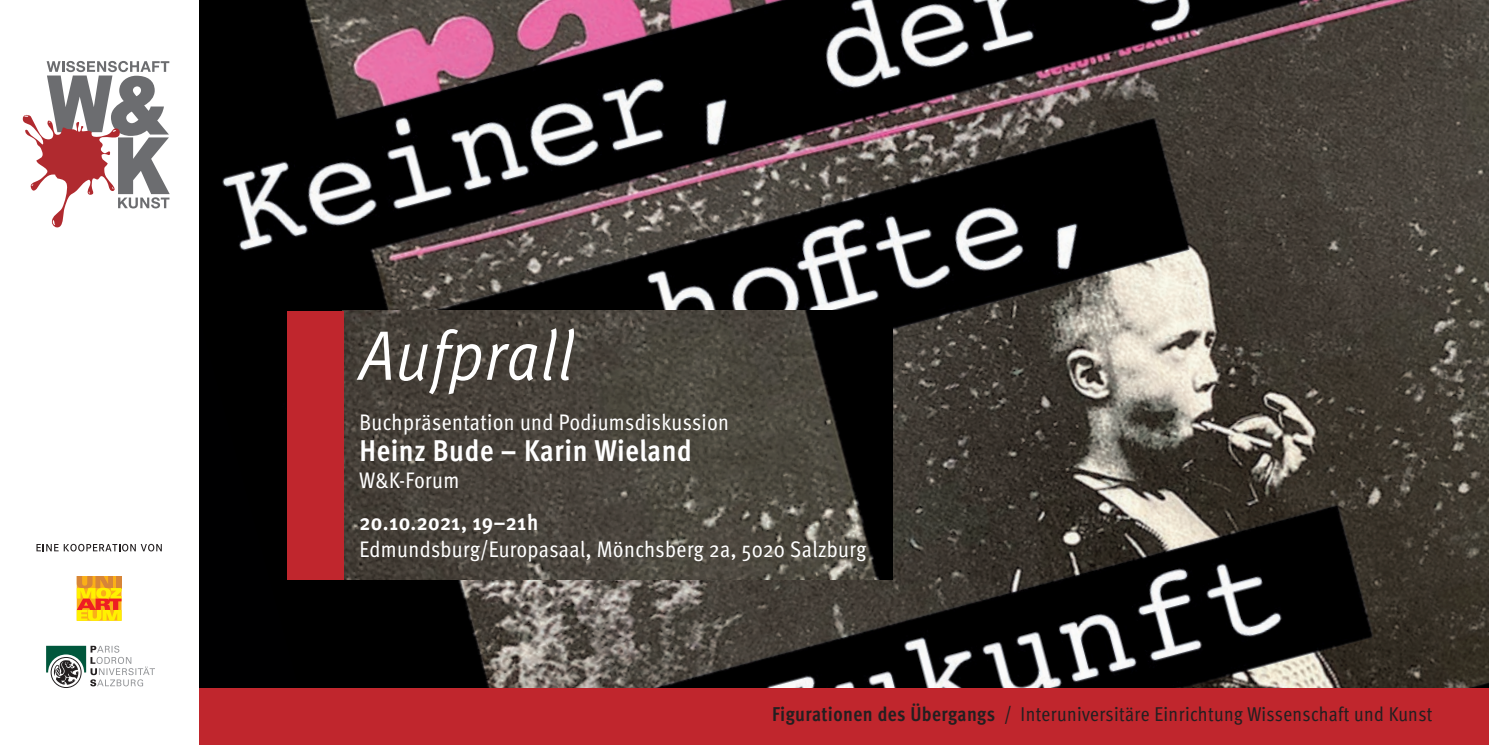
<style>
.page{position:relative;width:1489px;height:745px;background:#fff}
.page>*{position:absolute;margin:0;border:0;box-sizing:border-box;transform-origin:0 0}
.t1{font:italic condensed 70px "Meta OT";letter-spacing:.02em;color:#fff}
.t2{font:700 condensed 30px "Meta OT";letter-spacing:.02em;color:#fff}
.t3{font:condensed 22.5px "Meta OT";letter-spacing:.015em;color:#fff}
.t4{font:700 condensed 22.5px "Meta OT";letter-spacing:.015em;color:#fff}
.t5{font:condensed 20px "Meta OT";letter-spacing:.015em;color:#231f20}
.s1{font-weight:700}
</style>
<div class="page">
<img style="left:199px;top:0;width:1289px;height:687px">
<div style="left:0;top:687px;width:1488px;height:57px;background:#c0262d"></div>
<img style="left:344px;top:310px;width:548px;height:269px">
<div style="left:287px;top:310px;width:57px;height:269px;background:#c0262d"></div>
<div style="left:0;top:0;width:198px;height:744px;background:#fff"></div>
<svg style="left:22px;top:61px;width:148px;height:167px"></svg>
<svg style="left:77px;top:576px;width:44px;height:44px;background:#f2a417"></svg>
<svg style="left:36px;top:543px;width:126px;height:8px"></svg>
<div style="left:51px;top:656px;width:30px;height:31px;border:1px solid #231f20;border-radius:50%"></div>
<svg style="left:46px;top:645px;width:109px;height:41px"></svg>
<h1 class="t1" style="left:359px;top:311px;width:215px">Aufprall</h1>
<p class="t3" style="left:359px;top:407px;width:371px">Buchpräsentation und Podiumsdiskussion</p>
<h2 class="t2" style="left:359px;top:431px;width:334px">Heinz Bude – Karin Wieland</h2>
<p class="t3" style="left:359px;top:465px;width:101px">W&amp;K-Forum</p>
<p class="t4" style="left:359px;top:507px;width:180px">20.10.2021, 19–21h</p>
<p class="t3" style="left:359px;top:534px;width:508px">Edmundsburg/Europasaal, Mönchsberg 2a, 5020 Salzburg</p>
<p class="t5" style="left:772px;top:701px;width:661px"><span class="s1">Figurationen des Übergangs</span> / Interuniversitäre Einrichtung Wissenschaft und Kunst</p>
</div>
